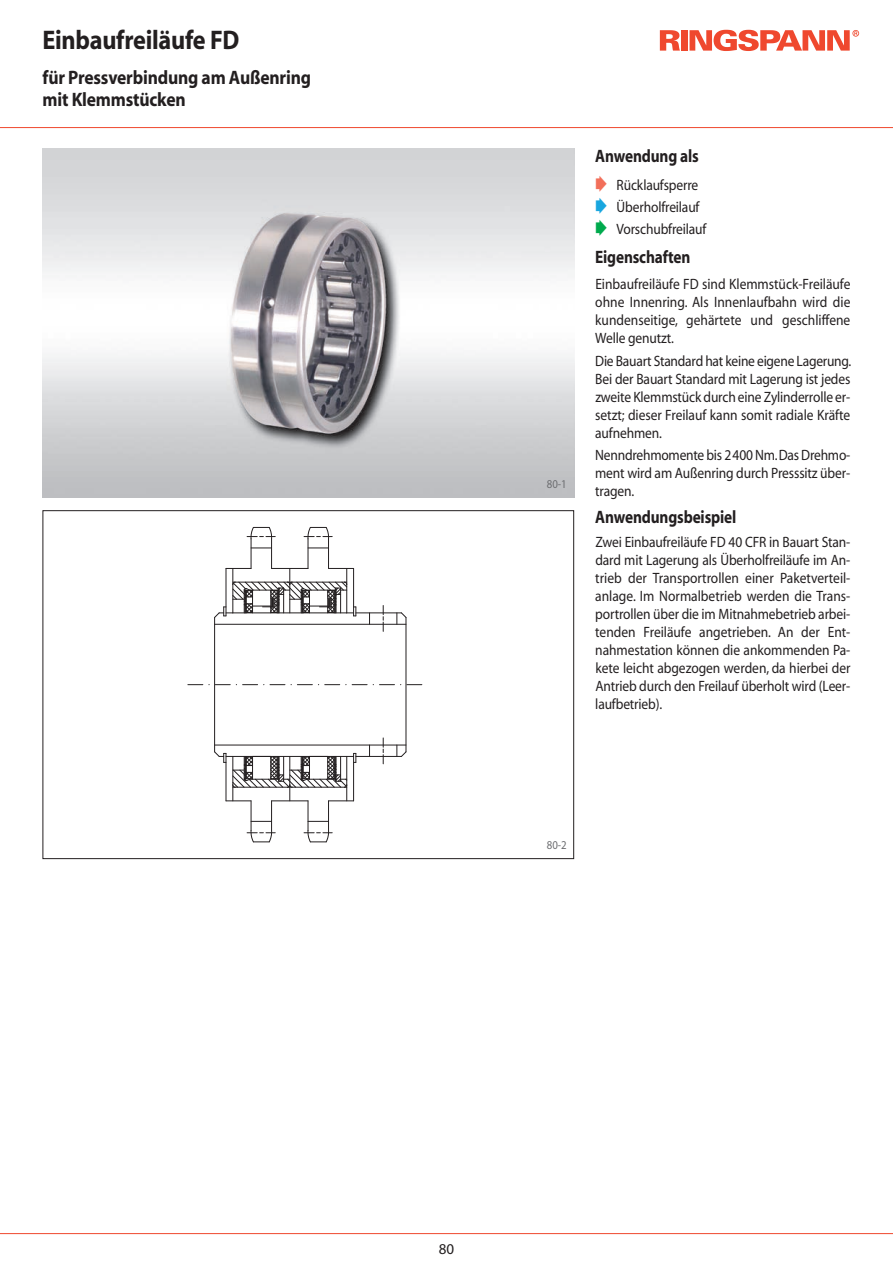
<style>
.page{position:relative;width:893px;height:1263px;background:#fff}
.page>*{position:absolute;margin:0;border:0;box-sizing:border-box;transform-origin:0 0}
.t1{font:700 27px "Myriad";letter-spacing:-.01em;color:#231f20;scale:.9 1}
.t2{font:700 19.5px/22.2px "Myriad";letter-spacing:-.01em;color:#231f20;scale:.9 1}
.t3{font:700 18px "Myriad";letter-spacing:-.01em;color:#231f20;scale:.85 1}
.t4{font:15px/18px "Myriad";letter-spacing:-.01em;color:#231f20;text-align:justify;scale:.9 1}
.t5{font:15px "Myriad";letter-spacing:-.01em;color:#231f20}
.t6{font:12px "Myriad";color:#6c6d70;scale:.9 1}
.s1{color:#f26f5a}
.s2{color:#19a6df}
.s3{color:#00aa4d}
</style>
<div class="page">
<img style="left:43px;top:149px;width:531px;height:348px">
<hr style="left:0;top:127px;width:893px;height:1px;background:#ef482e">
<svg style="left:188px;top:684px;width:235px;height:1px"></svg>
<hr style="left:215px;top:624px;width:191px;height:1px;background:#231f20">
<hr style="left:215px;top:745px;width:191px;height:1px;background:#231f20">
<hr style="left:356px;top:613px;width:45px;height:1px;background:#231f20">
<hr style="left:356px;top:756px;width:45px;height:1px;background:#231f20">
<hr style="left:214px;top:617px;width:1px;height:135px;background:#231f20">
<hr style="left:406px;top:617px;width:1px;height:135px;background:#231f20">
<svg style="left:397px;top:612px;width:9px;height:12px"></svg>
<svg style="left:397px;top:745px;width:9px;height:12px"></svg>
<svg style="left:383px;top:738px;width:1px;height:26px"></svg>
<svg style="left:383px;top:605px;width:1px;height:26px"></svg>
<svg style="left:214px;top:751px;width:143px;height:92px"></svg>
<svg style="left:214px;top:527px;width:143px;height:91px"></svg>
<svg style="left:660px;top:30px;width:20px;height:21px"></svg>
<div style="left:681px;top:30px;width:6px;height:21px;background:#ef482e"></div>
<svg style="left:689px;top:30px;width:170px;height:21px"></svg>
<hr style="left:0;top:1233px;width:893px;height:1px;background:#ef482e">
<p class="t1" style="left:43px;top:30px;width:220px">Einbaufreiläufe FD</p>
<p class="t2" style="left:43px;top:68px;width:300px">für Pressverbindung am Außenring mit Klemmstücken</p>
<p class="t6" style="left:547px;top:479px;width:23px">80-1</p>
<p class="t3" style="left:595px;top:149px;width:123px">Anwendung als</p>
<p class="t4" style="left:595px;top:176px;width:125px;line-height:21.6px;text-align:left"><span class="s1">➧</span> Rücklaufsperre <span class="s2">➧</span> Überholfreilauf <span class="s3">➧</span> Vorschubfreilauf</p>
<p class="t3" style="left:595px;top:250px;width:113px">Eigenschaften</p>
<p class="t4" style="left:595px;top:277px;width:285px">Einbaufreiläufe FD sind Klemmstück-Freiläufe ohne Innenring. Als Innenlaufbahn wird die kundenseitige, gehärtete und geschliffene Welle genutzt.</p>
<p class="t4" style="left:595px;top:353px;width:286px">Die Bauart Standard hat keine eigene Lagerung.<br>Bei der Bauart Standard mit Lagerung ist jedes zweite Klemmstück durch eine Zylinderrolle er&shy;setzt; dieser Freilauf kann somit radiale Kräfte aufnehmen.</p>
<p class="t4" style="left:595px;top:447px;width:285px">Nenndrehmomente bis 2 400 Nm. Das Drehmo&shy;ment wird am Außenring durch Presssitz über&shy;tragen.</p>
<p class="t3" style="left:595px;top:510px;width:167px">Anwendungsbeispiel</p>
<p class="t4" style="left:595px;top:535px;width:285px">Zwei Einbaufreiläufe FD 40 CFR in Bauart Stan&shy;dard mit Lagerung als Überholfreiläufe im An&shy;trieb der Transportrollen einer Paketverteil&shy;anlage. Im Normalbetrieb werden die Trans&shy;portrollen über die im Mitnahmebetrieb arbei&shy;tenden Freiläufe angetrieben. An der Ent - nahme station können die ankommenden Pa&shy;kete leicht abgezogen werden, da hierbei der Antrieb durch den Freilauf überholt wird (Leer&shy;laufbetrieb).</p>
<p class="t6" style="left:547px;top:841px;width:23px">80-2</p>
<p class="t5" style="left:439px;top:1243px;width:17px">80</p>
</div>
